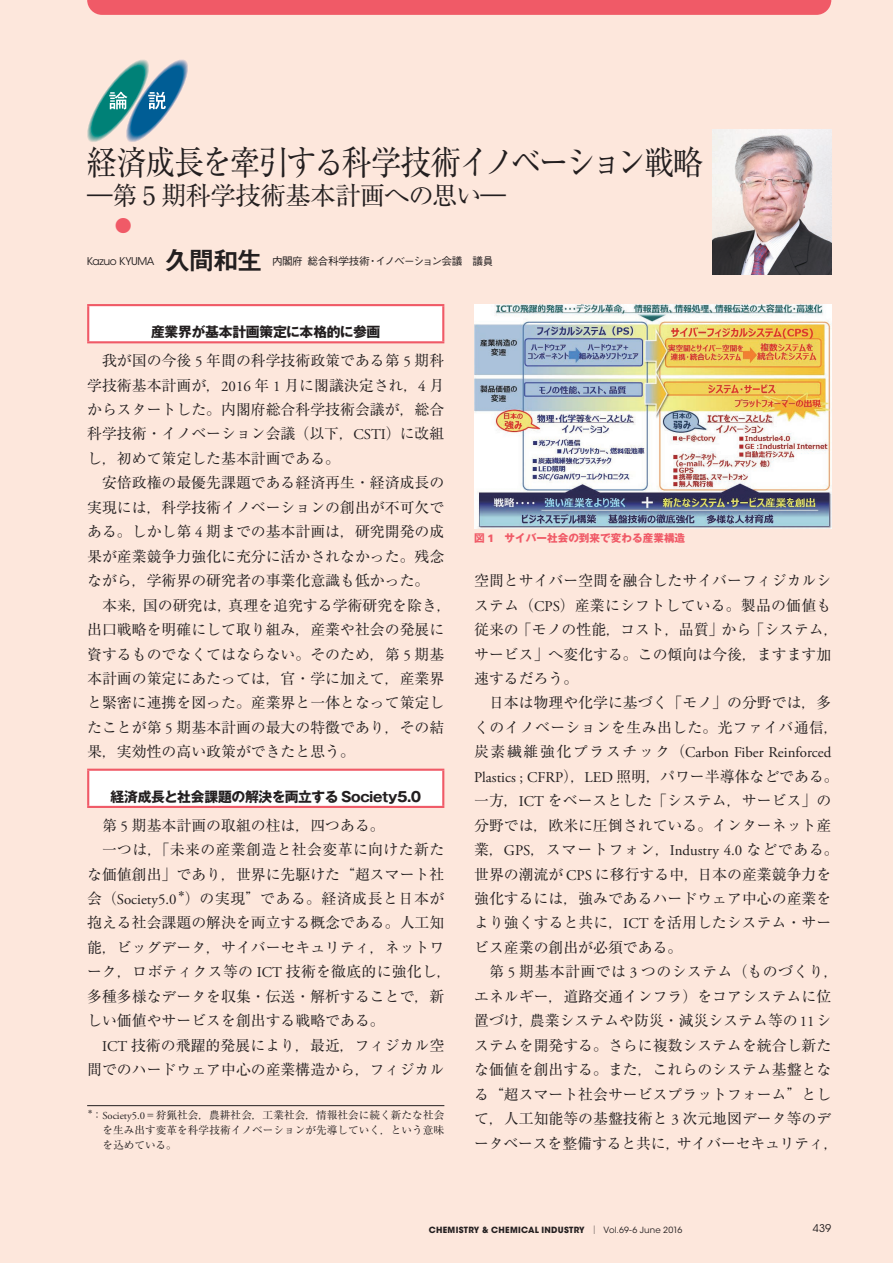
<style>
.page{position:relative;width:893px;height:1263px;background:#fde7dc}
.page>*{position:absolute;margin:0;border:0;box-sizing:border-box;transform-origin:0 0}
.t1{font:34.05px "Ryumin Pr 6";letter-spacing:-.075em;color:#231f20;scale:.89 1}
.t2{font:25.5px "Ryumin Pr 6";letter-spacing:-.035em;color:#231f20}
.t3{font:25.5px "Midashi Go Pr 6 MB31";color:#231f20}
.t4{font:16.95px "Ryumin Pr 6";color:#f05a67}
.t5{font:14.85px/24.5px "Ryumin Pr 6";color:#231f20}
.t6{font:14.85px "Adobe Garamond Pro";color:#231f20}
.t7{font:700 13.8px "Gothic MB101 Pr 6";letter-spacing:-.025em;color:#231f20}
.t8{font:10.65px/14.9px "Ryumin Pr 6";letter-spacing:.005em;color:#231f20;text-align:justify}
.t9{font:500 10.65px "Gothic BBB Pr 6";letter-spacing:-.05em;color:#231f20}
.t10{font:700 10.65px "Gothic MB101 Pr 6";color:#f05a67}
.t11{font:10.65px "ITC Avant Garde Std";letter-spacing:-.035em;color:#231f20}
.t12{font:8.7px "Ryumin Pr 6";color:#231f20}
.t13{font:700 8.55px "ITC Avant Garde Std";letter-spacing:.035em;color:#231f20}
.t14{font:6.15px "Ryumin Pr 6";color:#231f20}
.s1{font-family:"Adobe Garamond Pro"}
.s2{font-family:"Ryumin Pro"}
.s3{font-family:"Ryumin Pr 6"}
.s4{font-family:"Frutiger LT Std";font-weight:900}
.s5{font-family:"Ryumin Pr 6";font-weight:400}
.s6{font-weight:400}
</style>
<div class="page">
<svg style="left:87px;top:60px;width:101px;height:82px"></svg>
<svg style="left:87px;top:0;width:744px;height:15px"></svg>
<div style="left:88px;top:305px;width:355px;height:37px;background:#fff"></div>
<hr style="left:87px;top:304px;width:357px;height:2px;background:#f05a67">
<hr style="left:87px;top:306px;width:2px;height:35px;background:#f05a67">
<hr style="left:442px;top:306px;width:2px;height:35px;background:#f05a67">
<hr style="left:87px;top:341px;width:357px;height:2px;background:#f05a67">
<div style="left:88px;top:770px;width:355px;height:37px;background:#fff"></div>
<hr style="left:87px;top:769px;width:357px;height:2px;background:#f05a67">
<hr style="left:87px;top:771px;width:2px;height:35px;background:#f05a67">
<hr style="left:442px;top:771px;width:2px;height:35px;background:#f05a67">
<hr style="left:87px;top:806px;width:357px;height:2px;background:#f05a67">
<img style="left:712px;top:130px;width:119px;height:144px">
<img style="left:474px;top:304px;width:357px;height:224px">
<hr style="left:87px;top:1105px;width:357px;height:1px;background:#231f20">
<h1 class="t1" style="left:87px;top:135px;width:694px">経済成長を牽引する科学技術イノベーション戦略</h1>
<h2 class="t2" style="left:87px;top:176px;width:420px">―第 5 期科学技術基本計画への思い―</h2>
<p class="t4" style="left:115px;top:212px;width:19px">●</p>
<p class="t11" style="left:87px;top:254px;width:69px">Kazuo KYUMA</p>
<h2 class="t3" style="left:165px;top:240px;width:100px">久間和生</h2>
<p class="t9" style="left:262px;top:252px;width:233px">　内閣府 総合科学技術・イノベーション会議　議員</p>
<p class="t7" style="left:151px;top:321px;width:231px">産業界が基本計画策定に本格的に参画</p>
<p class="t5" style="left:87px;top:347px;width:366px">　我が国の今後 <span class="s1">5</span> 年間の科学技術政策である第 <span class="s1">5</span> 期科学技術基本計画が，<span class="s1">2016</span> 年 <span class="s1">1</span> 月に閣議決定され，<span class="s1">4</span> 月からスタートした。内閣府総合科学技術会議が，総合科学技術・イノベーション会議（以下，<span class="s1">CSTI</span>）に改組し，初めて策定した基本計画である。<br>　安倍政権の最優先課題である経済再生・経済成長の実現には，科学技術イノベーションの創出が不可欠である。しかし第 <span class="s1">4</span> 期までの基本計画は，研究開発の成果が産業競争力強化に充分に活かされなかった。残念ながら，学術界の研究者の事業化意識も低かった。<br>　本来，国の研究は，真理を追究する学術研究を除き，出口戦略を明確にして取り組み，産業や社会の発展に資するものでなくてはならない。そのため，第 <span class="s1">5</span> 期基本計画の策定にあたっては，官・学に加えて，産業界と緊密に連携を図った。産業界と一体となって策定したことが第 <span class="s1">5</span> 期基本計画の最大の特徴であり，その結果，実効性の高い政策ができたと思う。</p>
<p class="t7" style="left:110px;top:785px;width:312px">経済成長と社会課題の解決を両立する Society5.0</p>
<p class="t5" style="left:87px;top:812px;width:359px">　第 <span class="s1">5</span> 期基本計画の取組の柱は，四つある。<br>　一つは，「未来の産業創造と社会変革に向けた新たな価値創出」であり，世界に先駆けた<span class="s2">“</span>超スマート社</p>
<p class="t6" style="left:87px;top:890px;width:91px"><span class="s3">会（</span>Society5.0</p>
<p class="t12" style="left:177px;top:886px;width:10px">＊</p>
<p class="t5" style="left:87px;top:885px;width:366px;text-indent:98px">）の実現<span class="s2">”</span>である。経済成長と日本が抱える社会課題の解決を両立する概念である。人工知能，ビッグデータ，サイバーセキュリティ，ネットワーク，ロボティクス等の <span class="s1">ICT</span> 技術を徹底的に強化し，多種多様なデータを収集・伝送・解析することで，新しい価値やサービスを創出する戦略である。</p>
<p class="t5" style="left:87px;top:1032px;width:359px;text-align:right"><span class="s1">ICT</span> 技術の飛躍的発展により，最近，フィジカル空間でのハードウェア中心の産業構造から，フィジカル</p>
<p class="t14" style="left:87px;top:1107px;width:8px">＊</p>
<p class="t8" style="left:102px;top:1107px;width:343px;text-indent:-11px">： <span class="s1">Society5.0</span>＝狩猟社会，農耕社会，工業社会，情報社会に続く新たな社会を生み出す変革を科学技術イノベーションが先導していく，という意味を込めている。</p>
<p class="t10" style="left:474px;top:529px;width:213px">図 <span class="s4">1</span>　サイバー社会の到来で変わる産業構造</p>
<p class="t5" style="left:474px;top:567px;width:366px">空間とサイバー空間を融合したサイバーフィジカルシステム（<span class="s1">CPS</span>）産業にシフトしている。製品の価値も従来の「モノの性能，コスト，品質」から「システム，サービス」へ変化する。この傾向は今後，ますます加速するだろう。<br>　日本は物理や化学に基づく「モノ」の分野では，多くのイノベーションを生み出した。光ファイバ通信，</p>
<p class="t6" style="left:474px;top:744px;width:359px"><span class="s3">炭素繊維強化プラスチック（</span>Carbon Fiber Reinforced</p>
<p class="t5" style="left:474px;top:763px;width:366px"><span class="s1">Plastics ; CFRP</span>），<span class="s1">LED</span> 照明，パワー半導体などである。一方，<span class="s1">ICT</span> をベースとした「システム，サービス」の分野では，欧米に圧倒されている。インターネット産業，<span class="s1">GPS</span>，スマートフォン，<span class="s1">Industry 4.0</span> などである。世界の潮流が <span class="s1">CPS</span> に移行する中，日本の産業競争力を強化するには，強みであるハードウェア中心の産業をより強くすると共に，<span class="s1">ICT</span> を活用したシステム・サービス産業の創出が必須である。<br>　第 <span class="s1">5</span> 期基本計画では <span class="s1">3</span> つのシステム（ものづくり，エネルギー，道路交通インフラ）をコアシステムに位置づけ，農業システムや防災・減災システム等の<span class="s1">11</span>システムを開発する。さらに複数システムを統合し新たな価値を創出する。また，これらのシステム基盤となる<span class="s2">“</span>超スマート社会サービスプラットフォーム<span class="s2">”</span>として，人工知能等の基盤技術と <span class="s1">3</span> 次元地図データ等のデータベースを整備すると共に，サイバーセキュリティ，</p>
<p class="t13" style="left:429px;top:1224px;width:255px">CHEMISTRY &amp; CHEMICAL INDUSTRY <span class="s5">│</span> <span class="s6">Vol.69-6 June 2016</span></p>
<p class="t11" style="left:813px;top:1222px;width:20px">439</p>
</div>
